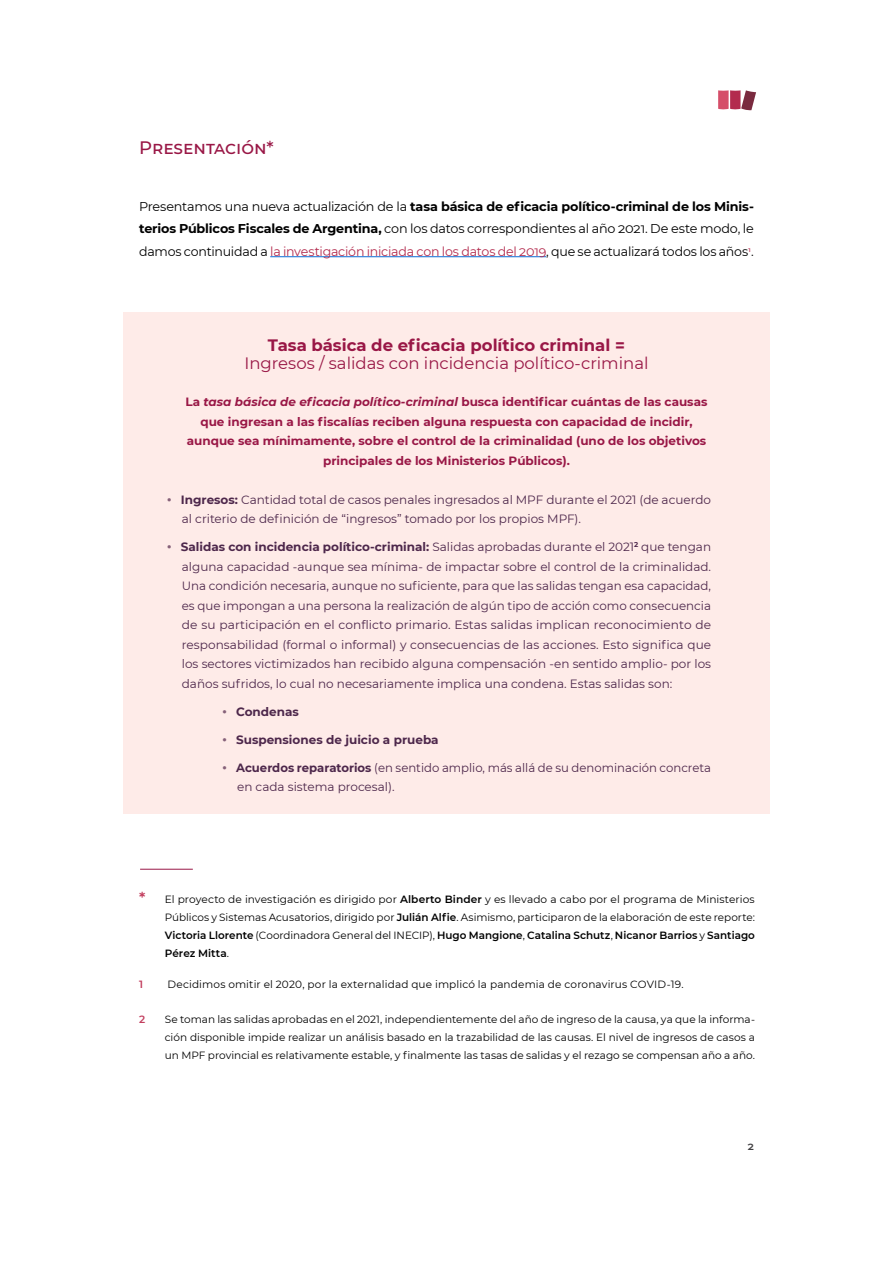
<style>
.page{position:relative;width:893px;height:1263px;background:#fff}
.page>*{position:absolute;margin:0;border:0;box-sizing:border-box;transform-origin:0 0}
.t1{font:500 18px "Montserrat";color:#991746}
.t2{font:16.5px "Montserrat";color:#991746}
.t3{font:700 16.5px "Montserrat";color:#991746}
.t4{font:12.75px/22.5px "Montserrat";letter-spacing:-.015em;color:#000;text-align:justify}
.t5{font:12px/19.5px "Montserrat";color:#4d274b}
.t6{font:700 12px/19.5px "Montserrat";color:#991746;text-align:center}
.t7{font:700 12px "Montserrat";color:#4d274b}
.t8{font:10.5px/18px "Montserrat";letter-spacing:.005em;color:#000;text-align:justify}
.t9{font:600 10.5px "Montserrat";color:#c23e5e}
.t10{font:600 10.5px "Montserrat";color:#414042}
.s1{font-weight:700}
.s2{color:#b32b4e}
.s3{font-style:italic}
.s4{font-weight:600;font-size:15px;color:#866179}
.s5{font-weight:600;font-size:15px;color:#c23e5e}
.s6{font-weight:600}
</style>
<div class="page">
<svg style="left:718px;top:90px;width:38px;height:20px"></svg>
<hr style="left:270px;top:256px;width:276px;height:1px;background:#0c6ad3">
<div style="left:123px;top:312px;width:647px;height:502px;background:#feebe8"></div>
<hr style="left:140px;top:869px;width:53px;height:1px;background:#991746">
<h1 class="t1" style="left:139px;top:135px;width:136px">Presentación*</h1>
<p class="t4" style="left:139px;top:195px;width:616px">Presentamos una nueva actualización de la <span class="s1">tasa básica de eficacia político-criminal de los Minis&shy;terios Públicos Fiscales de Argentina,</span> con los datos correspondientes al año 2021. De este modo, le damos continuidad a <span class="s2">la investigación iniciada con los datos del 2019</span>, que se actualizará todos los años<sup>1</sup>.</p>
<h2 class="t3" style="left:268px;top:333px;width:358px">Tasa básica de eficacia político criminal =</h2>
<h2 class="t2" style="left:244px;top:352px;width:406px">Ingresos / salidas con incidencia político-criminal</h2>
<p class="t6" style="left:186px;top:392px;width:523px">La <span class="s3">tasa básica de eficacia político-criminal</span> busca identificar cuántas de las causas que ingresan a las fiscalías reciben alguna respuesta con capacidad de incidir, aunque sea mínimamente, sobre el control de la criminalidad (uno de los objetivos principales de los Ministerios Públicos).</p>
<p class="t5" style="left:182px;top:489px;width:531px;text-indent:-15px"><span class="s4">•</span> <span class="s1">Ingresos:</span> Cantidad total de casos penales ingresados al MPF durante el 2021 (de acuerdo al criterio de definición de “ingresos” tomado por los propios MPF).</p>
<p class="t5" style="left:182px;top:537px;width:531px;text-align:justify;text-indent:-15px"><span class="s4">•</span> <span class="s1">Salidas con incidencia político-criminal:</span> Salidas aprobadas durante el 2021<sup>2</sup> que tengan alguna capacidad -aunque sea mínima- de impactar sobre el control de la criminalidad.<br>Una condición necesaria, aunque no suficiente, para que las salidas tengan esa capacidad, es que impongan a una persona la realización de algún tipo de acción como consecuencia de su participación en el conflicto primario. Estas salidas implican reconocimiento de responsabilidad (formal o informal) y consecuencias de las acciones. Esto significa que los sectores victimizados han recibido alguna compensación -en sentido amplio- por los daños sufridos, lo cual no necesariamente implica una condena. Estas salidas son:</p>
<p class="t7" style="left:222px;top:703px;width:78px"><span class="s4">•</span> Condenas</p>
<p class="t7" style="left:222px;top:731px;width:218px"><span class="s4">•</span> Suspensiones de juicio a prueba</p>
<p class="t5" style="left:237px;top:757px;width:475px;text-indent:-15px"><span class="s4">•</span> <span class="s1">Acuerdos reparatorios</span> (en sentido amplio, más allá de su denominación concreta en cada sistema procesal).</p>
<p class="t8" style="left:165px;top:889px;width:592px;text-indent:-26px"><span class="s5">*</span> El proyecto de investigación es dirigido por <span class="s6">Alberto Binder</span> y es llevado a cabo por el programa de Ministerios Públicos y Sistemas Acusatorios, dirigido por <span class="s6">Julián Alfie</span>. Asimismo, participaron de la elaboración de este reporte:<br><span class="s6">Victoria Llorente</span> (Coordinadora General del INECIP), <span class="s6">Hugo Mangione</span>, <span class="s6">Catalina Schutz</span>, <span class="s6">Nicanor Barrios</span> y <span class="s6">Santiago Pérez Mitta</span>.</p>
<p class="t9" style="left:139px;top:977px;width:6px">1</p>
<p class="t8" style="left:167px;top:975px;width:518px">Decidimos omitir el 2020, por la externalidad que implicó la pandemia de coronavirus COVID-19.</p>
<p class="t9" style="left:139px;top:1012px;width:8px">2</p>
<p class="t8" style="left:165px;top:1010px;width:592px">Se toman las salidas aprobadas en el 2021, independientemente del año de ingreso de la causa, ya que la informa&shy;ción disponible impide realizar un análisis basado en la trazabilidad de las causas. El nivel de ingresos de casos a un MPF provincial es relativamente estable, y finalmente las tasas de salidas y el rezago se compensan año a año.</p>
<p class="t10" style="left:748px;top:1139px;width:8px">2</p>
</div>
